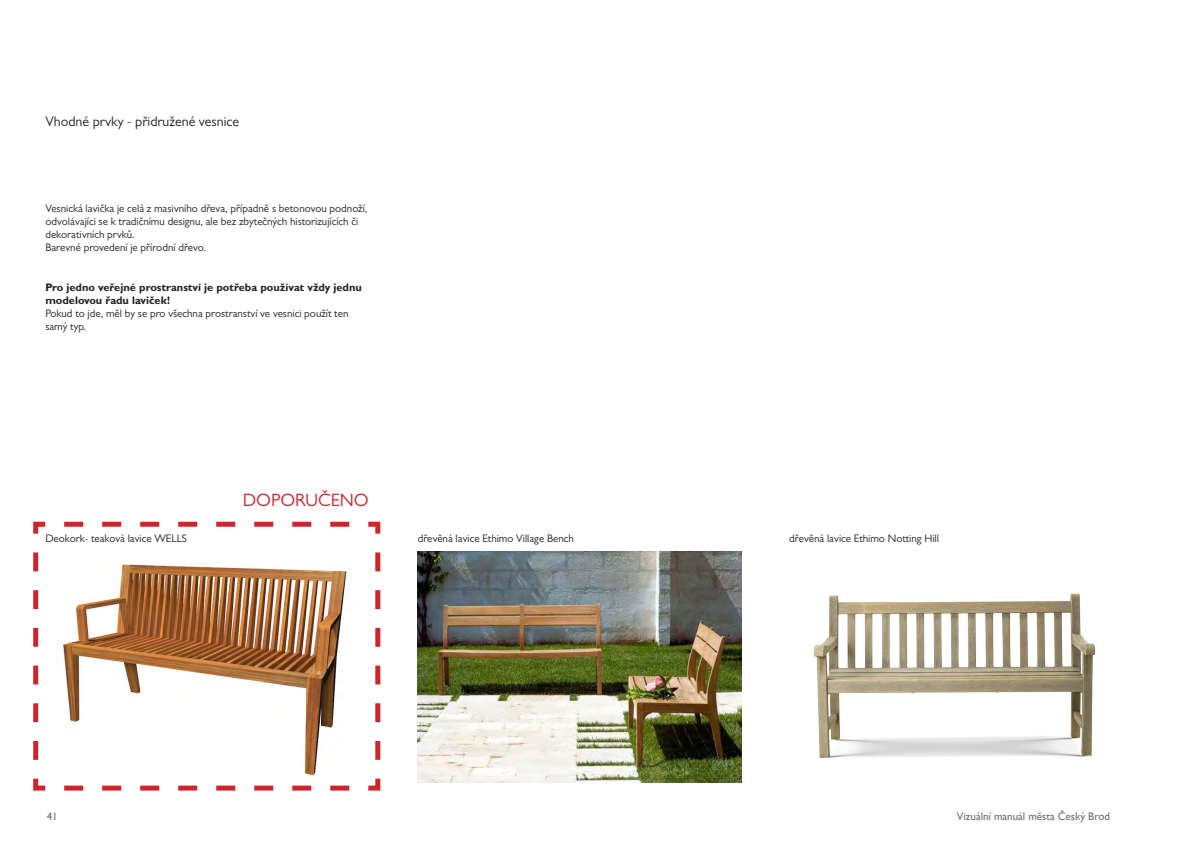
<style>
.page{position:relative;width:1191px;height:842px;background:#fff}
.page>*{position:absolute;margin:0;border:0;box-sizing:border-box;transform-origin:0 0}
.t1{font:18px "Gill Sans MT Pro";color:#d1232a}
.t2{font:14px "Gill Sans MT Pro";color:#231f20}
.t3{font:11px/13.2px "Gill Sans MT Pro";color:#231f20}
.t4{font:700 11px/13.2px "Gill Sans MT Pro";color:#231f20}
.t5{font:11px "Gill Sans";color:#6c6d70}
</style>
<div class="page">
<svg style="left:33px;top:521px;width:348px;height:270px"></svg>
<img style="left:58px;top:561px;width:297px;height:217px">
<img style="left:418px;top:551px;width:323px;height:232px">
<img style="left:814px;top:593px;width:280px;height:165px">
<p class="t2" style="left:45px;top:113px;width:195px">Vhodné prvky - přidružené vesnice</p>
<p class="t3" style="left:45px;top:201px;width:324px">Vesnická lavička je celá z masivního dřeva, případně s betonovou podnoží, odvolávajíci se k tradičnímu designu, ale bez zbytečných historizujících či dekorativních prvků.</p>
<p class="t3" style="left:45px;top:241px;width:162px">Barevné provedení je přírodní dřevo.</p>
<p class="t4" style="left:45px;top:280px;width:318px">Pro jedno veřejné prostranství je potřeba používat vždy jednu modelovou řadu laviček!</p>
<p class="t3" style="left:45px;top:307px;width:304px">Pokud to jde, měl by se pro všechna prostranství ve vesnici použít ten samý typ.</p>
<p class="t1" style="left:243px;top:489px;width:127px">DOPORUČENO</p>
<p class="t3" style="left:45px;top:532px;width:143px">Deokork- teaková lavice WELLS</p>
<p class="t3" style="left:418px;top:532px;width:158px">dřevěná lavice Ethimo Village Bench</p>
<p class="t3" style="left:789px;top:532px;width:151px">dřevěná lavice Ethimo Notting Hill</p>
<p class="t5" style="left:47px;top:810px;width:12px">41</p>
<p class="t5" style="left:957px;top:810px;width:155px">Vizuální manuál města Český Brod</p>
</div>
